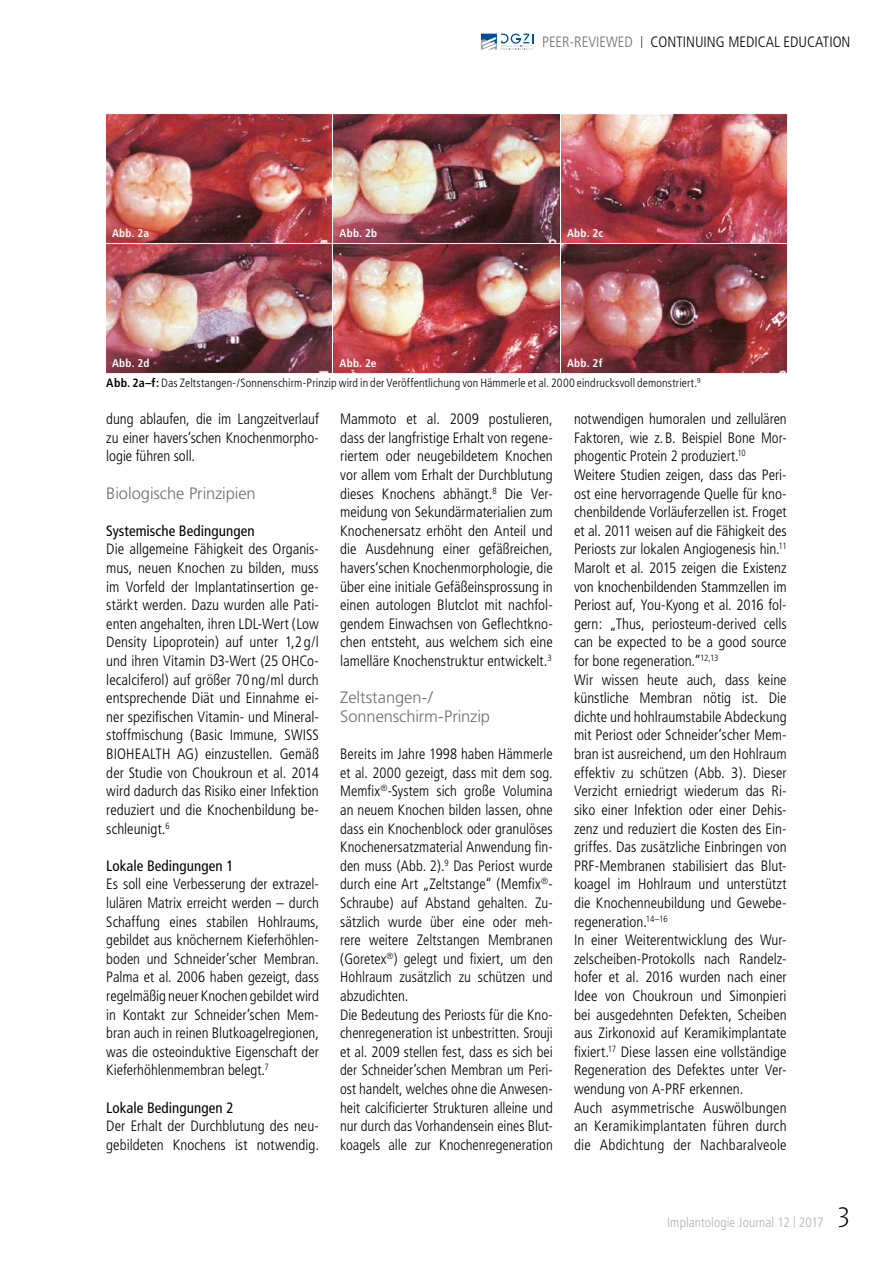
<style>
.page{position:relative;width:893px;height:1263px;background:#fff}
.page>*{position:absolute;margin:0;border:0;box-sizing:border-box;transform-origin:0 0}
.t1{font:300 16.5px/18.6px "Frutiger";letter-spacing:-.005em;color:#6e6e6e}
.t2{font:300 condensed 15px/18.6px "Frutiger";color:#000;text-align:justify}
.t3{font:condensed 15px "Frutiger";letter-spacing:.005em;color:#000}
.t4{font:300 condensed 13.5px "Frutiger";letter-spacing:.005em;color:#b1b2b3}
.t5{font:300 condensed 12px "Frutiger";letter-spacing:.01em;color:#000}
.t6{font:700 condensed 11.25px "Frutiger";letter-spacing:.02em;color:#fff}
.s1{color:#6e6e6e}
.s2{font-size:12px}
.s3{font-weight:700}
.s4{font-family:"Glasgow";font-weight:200;font-stretch:normal;font-size:27px;color:#000}
</style>
<div class="page">
<svg style="left:481px;top:34px;width:53px;height:16px"></svg>
<img style="left:106px;top:244px;width:226px;height:128px">
<img style="left:334px;top:244px;width:225px;height:128px">
<img style="left:561px;top:244px;width:226px;height:128px">
<img style="left:106px;top:115px;width:226px;height:127px">
<img style="left:334px;top:115px;width:225px;height:127px">
<img style="left:561px;top:115px;width:226px;height:127px">
<p class="t6" style="left:112px;top:227px;width:39px">Abb. 2a</p>
<p class="t6" style="left:112px;top:356px;width:39px">Abb. 2d</p>
<p class="t6" style="left:340px;top:227px;width:39px">Abb. 2b</p>
<p class="t6" style="left:340px;top:356px;width:39px">Abb. 2e</p>
<p class="t2" style="left:542px;top:33px;width:310px"><span class="s1">PEER-REVIEWED</span> <span class="s2">|</span> CONTINUING MEDICAL EDUCATION</p>
<p class="t6" style="left:567px;top:227px;width:38px">Abb. 2c</p>
<p class="t6" style="left:567px;top:356px;width:37px">Abb. 2f</p>
<p class="t5" style="left:106px;top:376px;width:596px"><span class="s3">Abb. 2a–f:</span> Das Zeltstangen-/Sonnenschirm-Prinzip wird in der Veröffentlichung von Hämmerle et al. 2000 eindrucksvoll demonstriert.<sup>9</sup></p>
<p class="t2" style="left:106px;top:410px;width:214px">dung ablaufen, die im Langzeitverlauf zu einer havers’schen Knochenmorpho&shy;logie führen soll.</p>
<p class="t1" style="left:106px;top:484px;width:151px">Biologische Prinzipien</p>
<p class="t3" style="left:106px;top:522px;width:150px">Systemische Bedingungen</p>
<p class="t2" style="left:106px;top:540px;width:214px">Die allgemeine Fähigkeit des Organis&shy;mus, neuen Knochen zu bilden, muss im Vorfeld der Implantatinsertion ge&shy;stärkt werden. Dazu wurden alle Pati&shy;enten angehalten, ihren LDL-Wert (Low Density Lipoprotein) auf unter 1,2 g/l und ihren Vitamin D3-Wert (25 OHCo&shy;lecalciferol) auf größer 70 ng/ml durch entsprechende Diät und Einnahme ei&shy;ner spezifischen Vitamin- und Mineral&shy;stoffmischung (Basic Immune, SWISS BIOHEALTH AG) einzustellen. Gemäß der Studie von Choukroun et al. 2014 wird dadurch das Risiko einer Infektion reduziert und die Knochenbildung be&shy;schleunigt.<sup>6</sup></p>
<p class="t3" style="left:106px;top:857px;width:129px">Lokale Bedingungen 1</p>
<p class="t2" style="left:106px;top:875px;width:214px">Es soll eine Verbesserung der extrazel&shy;lulären Matrix erreicht werden – durch Schaffung eines stabilen Hohlraums, gebildet aus knöchernem Kieferhöhlen&shy;boden und Schneider’scher Membran.<br>Palma et al. 2006 haben gezeigt, dass regelmäßig neuer Knochen gebildet wird in Kontakt zur Schneider’schen Mem&shy;bran auch in reinen Blutkoagelregionen, was die osteoinduktive Eigenschaft der Kieferhöhlenmembran belegt.<sup>7</sup></p>
<p class="t3" style="left:106px;top:1098px;width:129px">Lokale Bedingungen 2</p>
<p class="t2" style="left:106px;top:1117px;width:214px">Der Erhalt der Durchblutung des neu&shy;gebildeten Knochens ist notwendig.</p>
<p class="t2" style="left:340px;top:410px;width:214px">Mammoto et al. 2009 postulieren, dass der langfristige Erhalt von regene&shy;riertem oder neugebildetem Knochen vor allem vom Erhalt der Durchblutung dieses Knochens abhängt.<sup>8</sup> Die Ver&shy;meidung von Sekundärmaterialien zum Knochenersatz erhöht den Anteil und die Ausdehnung einer gefäßreichen, havers‘schen Knochenmorphologie, die über eine initiale Gefäßeinsprossung in einen autologen Blutclot mit nachfol&shy;gendem Einwachsen von Geflechtkno&shy;chen entsteht, aus welchem sich eine lamelläre Knochenstruktur entwickelt.<sup>3</sup></p>
<p class="t1" style="left:340px;top:688px;width:151px">Zeltstangen-/<br>Sonnenschirm-Prinzip</p>
<p class="t2" style="left:340px;top:745px;width:214px;text-align:left">Bereits im Jahre 1998 haben Hämmerle et al. 2000 gezeigt, dass mit dem sog.<br>Memfix<sup>®</sup>-System sich große Volumina an neuem Knochen bilden lassen, ohne dass ein Knochenblock oder granulöses Knochenersatzmaterial Anwendung fin&shy;den muss (Abb. 2).<sup>9</sup> Das Periost wurde durch eine Art „Zeltstange“ (Memfix<sup>®</sup>-- Schraube) auf Abstand gehalten. Zu&shy;sätzlich wurde über eine oder meh&shy;rere weitere Zeltstangen Membranen (Goretex<sup>®</sup>) gelegt und fixiert, um den Hohlraum zusätzlich zu schützen und abzudichten.<br>Die Bedeutung des Periosts für die Kno&shy;chenregeneration ist unbestritten. Srouji et al. 2009 stellen fest, dass es sich bei der Schneider’schen Membran um Peri&shy;ost handelt, welches ohne die Anwesen&shy;heit calcificierter Strukturen alleine und nur durch das Vorhandensein eines Blut&shy;koagels alle zur Knochenregeneration</p>
<p class="t2" style="left:574px;top:410px;width:214px;text-align:left">notwendigen humoralen und zellulären Faktoren, wie z.B. Beispiel Bone Mor&shy;phogentic Protein 2 produziert.<sup>10<br></sup>Weitere Studien zeigen, dass das Peri&shy;ost eine hervorragende Quelle für kno&shy;chenbildende Vorläuferzellen ist. Froget et al. 2011 weisen auf die Fähigkeit des Periosts zur lokalen Angiogenesis hin.<sup>11<br></sup>Marolt et al. 2015 zeigen die Existenz von knochenbildenden Stammzellen im Periost auf, You-Kyong et al. 2016 fol&shy;gern: „Thus, periosteum-derived cells can be expected to be a good source for bone regeneration.”<sup>12,13<br></sup>Wir wissen heute auch, dass keine künstliche Membran nötig ist. Die dichte und hohlraumstabile Abdeckung mit Periost oder Schneider’scher Mem&shy;bran ist ausreichend, um den Hohlraum effektiv zu schützen (Abb. 3). Dieser Verzicht erniedrigt wiederum das Ri&shy;siko einer Infektion oder einer Dehis&shy;zenz und reduziert die Kosten des Ein&shy;griffes. Das zusätzliche Einbringen von PRF-Membranen stabilisiert das Blut&shy;koagel im Hohlraum und unterstützt die Knochenneubildung und Gewebe&shy;regeneration.<sup>14–16<br></sup>In einer Weiterentwicklung des Wur&shy;zelscheiben-Protokolls nach Randelz&shy;hofer et al. 2016 wurden nach einer Idee von Choukroun und Simonpieri bei ausgedehnten Defekten, Scheiben aus Zirkonoxid auf Keramikimplantate fixiert.<sup>17</sup> Diese lassen eine vollständige Regeneration des Defektes unter Ver&shy;wendung von A-PRF erkennen.<br>Auch asymmetrische Auswölbungen an Keramikimplantaten führen durch die Abdichtung der Nachbaralveole</p>
<p class="t4" style="left:667px;top:1214px;width:185px">Implantologie Journal 12 <span class="s2">|</span> 2017 <span class="s4">3</span></p>
</div>
